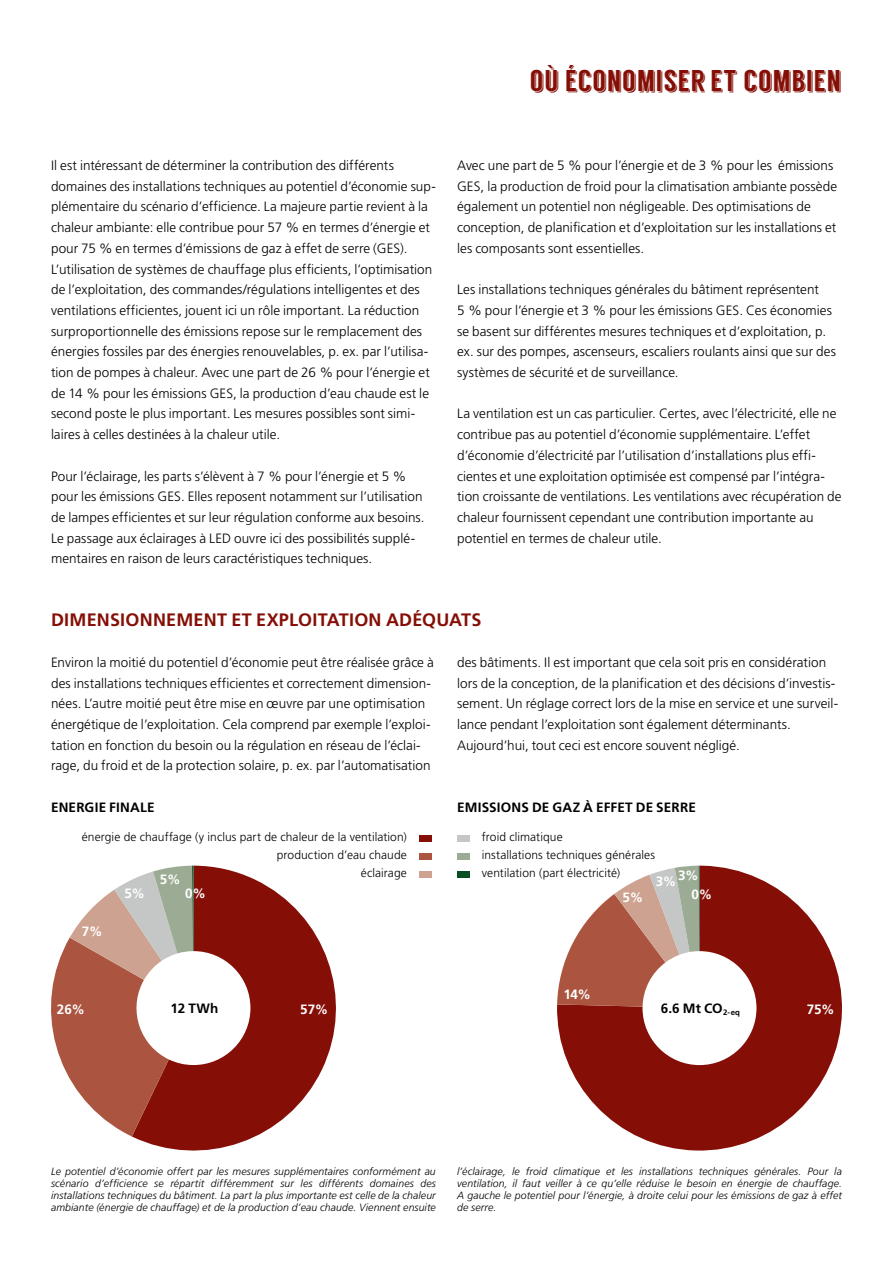
<style>
.page{position:relative;width:893px;height:1263px;background:#fff}
.page>*{position:absolute;margin:0;border:0;box-sizing:border-box;transform-origin:0 0}
.t1{font:30px "Langdon";color:#850f06}
.t2{font:700 18px "Frutiger LT Std";letter-spacing:.01em;color:#850f06}
.t3{font:300 13.5px/20.7px "Frutiger LT Std";letter-spacing:.005em;color:#000}
.t4{font:700 13.5px "Frutiger LT Std";letter-spacing:.015em;color:#000}
.t5{font:700 13.5px "Frutiger LT Std";letter-spacing:-.005em;color:#fff}
.t6{font:300 12px/18px "Frutiger LT Std";letter-spacing:.005em;color:#000}
.t7{font:italic 300 10.5px/12px "Frutiger LT Std";letter-spacing:.01em;color:#000;text-align:justify}
</style>
<div class="page">
<div style="left:457px;top:835px;width:13px;height:6px;background:#c5c6c6"></div>
<div style="left:457px;top:853px;width:13px;height:6px;background:#9cac94"></div>
<div style="left:457px;top:871px;width:13px;height:6px;background:#074e25"></div>
<div style="left:419px;top:835px;width:13px;height:6px;background:#850f06"></div>
<div style="left:419px;top:853px;width:13px;height:6px;background:#ab543f"></div>
<div style="left:419px;top:871px;width:13px;height:6px;background:#cea290"></div>
<svg style="left:132px;top:866px;width:204px;height:285px;fill:#850f06"></svg>
<svg style="left:51px;top:866px;width:142px;height:270px"></svg>
<svg style="left:557px;top:866px;width:285px;height:285px;fill:#850f06"></svg>
<svg style="left:557px;top:866px;width:143px;height:141px"></svg>
<h1 class="t1" style="left:530px;top:65px;width:314px">OÙ ÉCONOMISER ET COMBIEN</h1>
<p class="t3" style="left:51px;top:155px;width:386px">Il est intéressant de déterminer la contribution des différents domaines des installations techniques au potentiel d’économie sup&shy;plémentaire du scénario d’efficience. La majeure partie revient à la chaleur ambiante: elle contribue pour 57 % en termes d’énergie et pour 75 % en termes d’émissions de gaz à effet de serre (GES).<br>L’utilisation de systèmes de chauffage plus efficients, l’optimisation de l’exploitation, des commandes/régulations intelligentes et des ventilations efficientes, jouent ici un rôle important. La réduction surproportionnelle des émissions repose sur le remplacement des énergies fossiles par des énergies renouvelables, p. ex. par l’utilisa&shy;tion de pompes à chaleur. Avec une part de 26 % pour l’énergie et de 14 % pour les émissions GES, la production d’eau chaude est le second poste le plus important. Les mesures possibles sont simi&shy;laires à celles destinées à la chaleur utile.</p>
<p class="t3" style="left:51px;top:466px;width:375px">Pour l’éclairage, les parts s’élèvent à 7 % pour l’énergie et 5 % pour les émissions GES. Elles reposent notamment sur l’utilisation de lampes efficientes et sur leur régulation conforme aux besoins.<br>Le passage aux éclairages à LED ouvre ici des possibilités supplé&shy;mentaires en raison de leurs caractéristiques techniques.</p>
<p class="t3" style="left:457px;top:155px;width:381px">Avec une part de 5 % pour l’énergie et de 3 % pour les émissions GES, la production de froid pour la climatisation ambiante possède également un potentiel non négligeable. Des optimisations de conception, de planification et d’exploitation sur les installations et les composants sont essentielles.</p>
<p class="t3" style="left:457px;top:279px;width:380px">Les installations techniques générales du bâtiment représentent<br>5 % pour l’énergie et 3 % pour les émissions GES. Ces économies se basent sur différentes mesures techniques et d’exploitation, p. ex. sur des pompes, ascenseurs, escaliers roulants ainsi que sur des systèmes de sécurité et de surveillance.</p>
<p class="t3" style="left:457px;top:404px;width:386px">La ventilation est un cas particulier. Certes, avec l’électricité, elle ne contribue pas au potentiel d’économie supplémentaire. L’effet d’économie d’électricité par l’utilisation d’installations plus effi&shy;cientes et une exploitation optimisée est compensé par l’intégra&shy;tion croissante de ventilations. Les ventilations avec récupération de chaleur fournissent cependant une contribution importante au potentiel en termes de chaleur utile.</p>
<h2 class="t2" style="left:51px;top:609px;width:432px">DIMENSIONNEMENT ET EXPLOITATION ADÉQUATS</h2>
<p class="t3" style="left:51px;top:652px;width:384px">Environ la moitié du potentiel d’économie peut être réalisée grâce à des installations techniques efficientes et correctement dimension&shy;nées. L’autre moitié peut être mise en œuvre par une optimisation énergétique de l’exploitation. Cela comprend par exemple l’exploi&shy;tation en fonction du besoin ou la régulation en réseau de l’éclai&shy;rage, du froid et de la protection solaire, p. ex. par l’automatisation</p>
<p class="t3" style="left:457px;top:652px;width:383px">des bâtiments. Il est important que cela soit pris en considération lors de la conception, de la planification et des décisions d’investis&shy;sement. Un réglage correct lors de la mise en service et une surveil&shy;lance pendant l’exploitation sont également déterminants.<br>Aujourd’hui, tout ceci est encore souvent négligé.</p>
<p class="t4" style="left:51px;top:799px;width:105px">ENERGIE FINALE</p>
<p class="t4" style="left:457px;top:799px;width:240px">EMISSIONS DE GAZ À EFFET DE SERRE</p>
<p class="t6" style="left:482px;top:828px;width:175px">froid climatique<br>installations techniques générales ventilation (part électricité)</p>
<p class="t6" style="left:82px;top:828px;width:327px;text-align:right">énergie de chauffage (y inclus part de chaleur de la ventilation) production d’eau chaude<br>éclairage</p>
<p class="t5" style="left:678px;top:867px;width:22px">3%</p>
<p class="t5" style="left:160px;top:871px;width:22px">5%</p>
<p class="t5" style="left:656px;top:873px;width:22px">3%</p>
<p class="t5" style="left:124px;top:885px;width:22px">5%</p>
<p class="t5" style="left:185px;top:885px;width:22px">0%</p>
<p class="t5" style="left:692px;top:886px;width:22px">0%</p>
<p class="t5" style="left:623px;top:889px;width:22px">5%</p>
<p class="t5" style="left:82px;top:924px;width:22px">7%</p>
<p class="t5" style="left:563px;top:986px;width:29px">14%</p>
<p class="t5" style="left:57px;top:1001px;width:30px">26%</p>
<p class="t4" style="left:171px;top:1001px;width:49px">12 TWh</p>
<p class="t5" style="left:300px;top:1001px;width:30px">57%</p>
<p class="t4" style="left:661px;top:1001px;width:81px">6.6 Mt CO<sub>2-eq</sub></p>
<p class="t5" style="left:807px;top:1001px;width:29px">75%</p>
<p class="t7" style="left:51px;top:1165px;width:386px">Le potentiel d’économie offert par les mesures supplémentaires conformément au scénario d’efficience se répartit différemment sur les différents domaines des installations techniques du bâtiment. La part la plus importante est celle de la chaleur ambiante (énergie de chauffage) et de la production d’eau chaude. Viennent ensuite</p>
<p class="t7" style="left:457px;top:1165px;width:386px">l’éclairage, le froid climatique et les installations techniques générales. Pour la ventilation, il faut veiller à ce qu’elle réduise le besoin en énergie de chauffage.<br>A gauche le potentiel pour l’énergie, à droite celui pour les émissions de gaz à effet de serre.</p>
</div>
